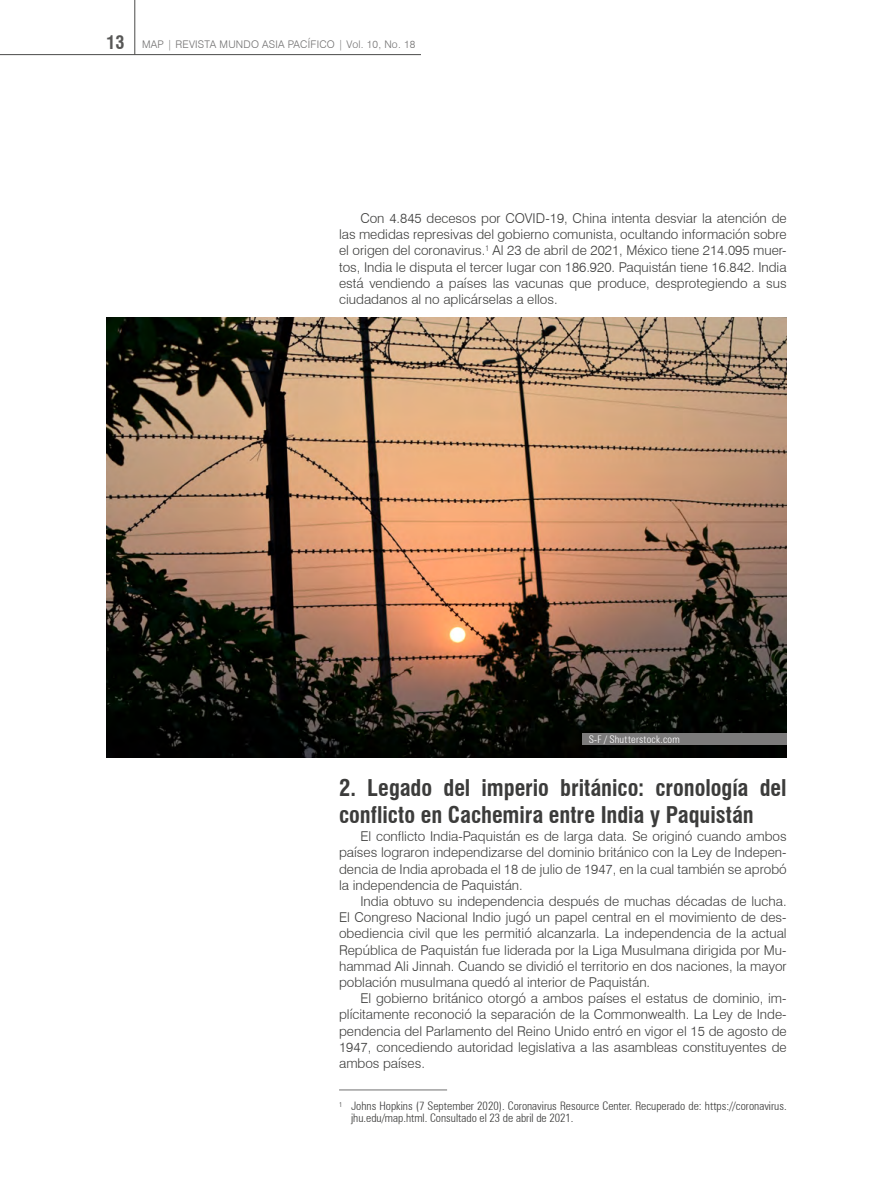
<style>
.page{position:relative;width:893px;height:1187px;background:#fff}
.page>*{position:absolute;margin:0;border:0;box-sizing:border-box;transform-origin:0 0}
.t1{font:700 condensed 22.5px/27px "Swiss 721 BT";letter-spacing:-.005em;color:#3c3c3b}
.t2{font:300 13.5px/16.2px "Swiss 721 BT";color:#3c3c3b;text-align:justify}
.t3{font:300 condensed 11.7px/12px "Zurich BT";color:#3c3c3b}
.t4{font:300 10.5px "Swiss 721 BT";letter-spacing:.02em;color:#706f6f}
.t5{font:300 condensed 10.5px "Zurich BT";letter-spacing:.02em;color:#fff}
.s1{font-weight:700;font-stretch:condensed;font-size:18px;color:#575756}
</style>
<div class="page">
<img style="left:107px;top:317px;width:680px;height:440px">
<div style="left:582px;top:733px;width:205px;height:11px;background:#7c7b7b"></div>
<hr style="left:339px;top:1089px;width:108px;height:1px;background:#706f6f">
<hr style="left:0;top:54px;width:421px;height:1px;background:#4a4a49">
<hr style="left:135px;top:0;width:1px;height:55px;background:#4a4a49">
<p class="t4" style="left:106px;top:38px;width:311px"><span class="s1">13</span> MAP | REVISTA MUNDO ASIA PACÍFICO | Vol. 10, No. 18</p>
<p class="t2" style="left:339px;top:210px;width:449px;text-indent:21px">Con 4.845 decesos por COVID-19, China intenta desviar la atención de las medidas represivas del gobierno comunista, ocultando información sobre el origen del coronavirus.<sup>1</sup> Al 23 de abril de 2021, México tiene 214.095 muer&shy;tos, India le disputa el tercer lugar con 186.920. Paquistán tiene 16.842. India está vendiendo a países las vacunas que produce, desprotegiendo a sus ciudadanos al no aplicárselas a ellos.</p>
<p class="t5" style="left:589px;top:732px;width:93px">S-F / Shutterstock.com</p>
<h1 class="t1" style="left:339px;top:774px;width:449px">2. Legado del imperio británico: cronología del conflicto en Cachemira entre India y Paquistán</h1>
<p class="t2" style="left:339px;top:828px;width:449px;text-indent:21px">El conflicto India-Paquistán es de larga data. Se originó cuando ambos países lograron independizarse del dominio británico con la Ley de Indepen&shy;dencia de India aprobada el 18 de julio de 1947, en la cual también se aprobó la independencia de Paquistán.</p>
<p class="t2" style="left:339px;top:892px;width:449px;text-indent:21px">India obtuvo su independencia después de muchas décadas de lucha.<br>El Congreso Nacional Indio jugó un papel central en el movimiento de des&shy;obediencia civil que les permitió alcanzarla. La independencia de la actual República de Paquistán fue liderada por la Liga Musulmana dirigida por Mu&shy;hammad Ali Jinnah. Cuando se dividió el territorio en dos naciones, la mayor población musulmana quedó al interior de Paquistán.</p>
<p class="t2" style="left:339px;top:990px;width:449px;text-indent:21px">El gobierno británico otorgó a ambos países el estatus de dominio, im&shy;plícitamente reconoció la separación de la Commonwealth. La Ley de Inde&shy;pendencia del Parlamento del Reino Unido entró en vigor el 15 de agosto de 1947, concediendo autoridad legislativa a las asambleas constituyentes de ambos países.</p>
<p class="t3" style="left:351px;top:1100px;width:437px;text-indent:-12px"><sup>1</sup> Johns Hopkins (7 September 2020). Coronavirus Resource Center. Recuperado de: https://coronavirus. jhu.edu/map.html. Consultado el 23 de abril de 2021.</p>
</div>
